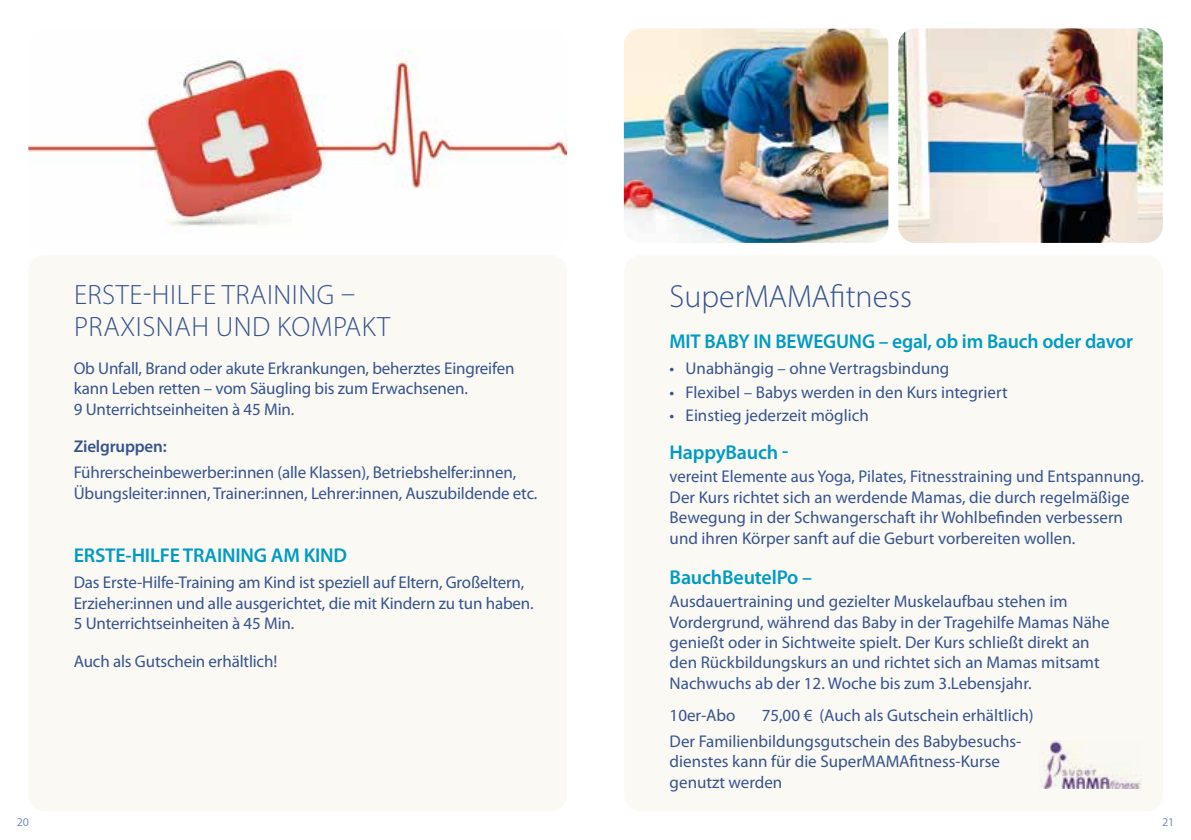
<style>
.page{position:relative;width:1191px;height:840px;background:#fff}
.page>*{position:absolute;margin:0;border:0;box-sizing:border-box;transform-origin:0 0}
.t1{font:300 32px "Myriad Pro";color:#365390}
.t2{font:300 28px/32px "Myriad Pro";letter-spacing:.02em;color:#365390}
.t3{font:600 20px "Myriad Pro";letter-spacing:-.01em;color:#009bc2}
.t4{font:17px/20.4px "Myriad Pro";color:#365390}
.t5{font:600 17px "Myriad Pro";letter-spacing:-.01em;color:#365390}
.t6{font:12px "Myriad Pro";color:#365390}
</style>
<div class="page">
<img style="left:28px;top:49px;width:539px;height:182px">
<div style="left:28px;top:255px;width:539px;height:556px;background:#fbf8f1;border-radius:17px"></div>
<div style="left:624px;top:255px;width:539px;height:556px;background:#fbf8f1;border-radius:17px"></div>
<img style="left:624px;top:28px;width:264px;height:215px">
<img style="left:898px;top:28px;width:264px;height:215px">
<img style="left:1042px;top:740px;width:99px;height:48px">
<h2 class="t2" style="left:74px;top:278px;width:318px">ERSTE-HILFE TRAINING –<br>PRAXISNAH UND KOMPAKT</h2>
<p class="t4" style="left:74px;top:357px;width:442px">Ob Unfall, Brand oder akute Erkrankungen, beherztes Eingreifen kann Leben retten – vom Säugling bis zum Erwachsenen.<br>9 Unterrichtseinheiten à 45 Min.</p>
<p class="t5" style="left:74px;top:435px;width:95px">Zielgruppen:</p>
<p class="t4" style="left:74px;top:461px;width:465px">Führerscheinbewerber:innen (alle Klassen), Betriebshelfer:innen,<br>Übungsleiter:innen, Trainer:innen, Lehrer:innen, Auszubildende etc.</p>
<p class="t3" style="left:74px;top:542px;width:275px">ERSTE-HILFE TRAINING AM KIND</p>
<p class="t4" style="left:74px;top:572px;width:461px">Das Erste-Hilfe-Training am Kind ist speziell auf Eltern, Großeltern,<br>Erzieher:innen und alle ausgerichtet, die mit Kindern zu tun haben.<br>5 Unterrichtseinheiten à 45 Min.</p>
<p class="t4" style="left:74px;top:650px;width:205px">Auch als Gutschein erhältlich!</p>
<h1 class="t1" style="left:669px;top:277px;width:244px">SuperMAMAfitness</h1>
<p class="t3" style="left:669px;top:328px;width:465px">MIT BABY IN BEWEGUNG – egal, ob im Bauch oder davor</p>
<p class="t4" style="left:669px;top:358px;width:281px">• Unabhängig – ohne Vertragsbindung</p>
<p class="t4" style="left:669px;top:381px;width:339px">• Flexibel – Babys werden in den Kurs integriert</p>
<p class="t4" style="left:669px;top:404px;width:201px">• Einstieg jederzeit möglich</p>
<p class="t3" style="left:669px;top:439px;width:120px">HappyBauch -</p>
<p class="t4" style="left:669px;top:466px;width:476px">vereint Elemente aus Yoga, Pilates, Fitnesstraining und Entspannung.<br>Der Kurs richtet sich an werdende Mamas, die durch regelmäßige Bewegung in der Schwangerschaft ihr Wohlbefinden verbessern und ihren Körper sanft auf die Geburt vorbereiten wollen.</p>
<p class="t3" style="left:669px;top:564px;width:144px">BauchBeutelPo –</p>
<p class="t4" style="left:669px;top:590px;width:442px">Ausdauertraining und gezielter Muskelaufbau stehen im Vordergrund, während das Baby in der Tragehilfe Mamas Nähe genießt oder in Sichtweite spielt. Der Kurs schließt direkt an den Rückbildungskurs an und richtet sich an Mamas mitsamt Nachwuchs ab der 12. Woche bis zum 3.Lebensjahr.</p>
<p class="t4" style="left:669px;top:704px;width:67px">10er-Abo</p>
<p class="t4" style="left:669px;top:701px;width:365px;line-height:26px;text-indent:92px">75,00 € (Auch als Gutschein erhältlich)<br>Der Familienbildungsgutschein des Babybesuchs-</p>
<p class="t4" style="left:669px;top:750px;width:332px">dienstes kann für die SuperMAMAfitness-Kurse genutzt werden</p>
<p class="t6" style="left:17px;top:814px;width:14px">20</p>
<p class="t6" style="left:1162px;top:814px;width:14px">21</p>
</div>
